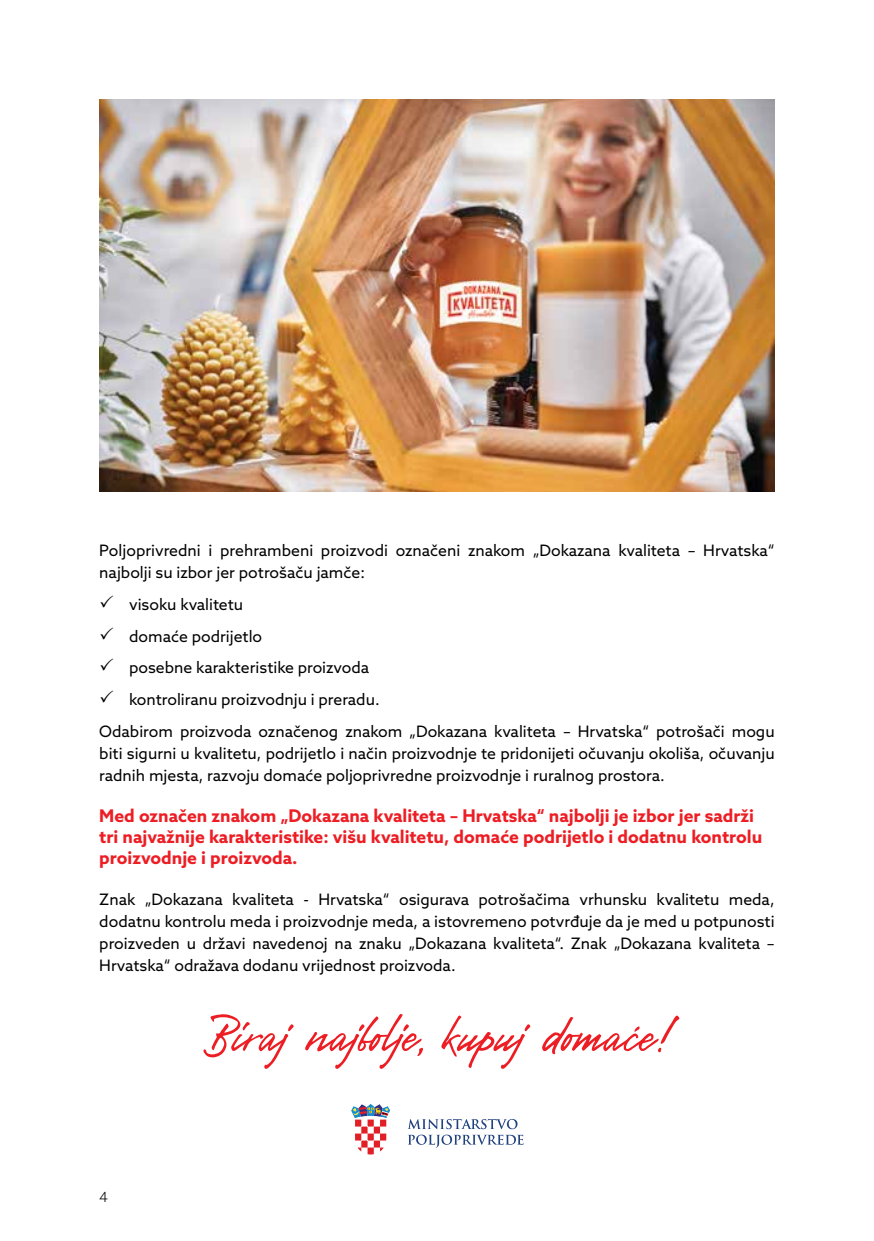
<style>
.page{position:relative;width:874px;height:1241px;background:#fff}
.page>*{position:absolute;margin:0;border:0;box-sizing:border-box;transform-origin:0 0}
.t1{font:59.5px "Gentlemens Script";color:#ed1d24}
.t2{font:700 17.5px/21px "Azo Sans";color:#ed1d24}
.t3{font:15.75px/21.9px "Azo Sans";color:#000}
.t4{font:300 14px "Azo Sans";color:#000}
</style>
<div class="page">
<svg style="left:408px;top:1119px;width:109px;height:9px"></svg>
<svg style="left:408px;top:1134px;width:115px;height:13px"></svg>
<svg style="left:351px;top:1104px;width:39px;height:50px"></svg>
<img style="left:100px;top:99px;width:674px;height:392px">
<p class="t3" style="left:99px;top:539px;width:676px">Poljoprivredni i prehrambeni proizvodi označeni znakom „Dokazana kvaliteta – Hrvatska“ najbolji su izbor jer potrošaču jamče:</p>
<p class="t3" style="left:129px;top:593px;width:115px">visoku kvalitetu</p>
<p class="t3" style="left:129px;top:624px;width:134px">domaće podrijetlo</p>
<p class="t3" style="left:129px;top:656px;width:241px">posebne karakteristike proizvoda</p>
<p class="t3" style="left:129px;top:688px;width:252px">kontroliranu proizvodnju i preradu.</p>
<p class="t3" style="left:99px;top:720px;width:676px">Odabirom proizvoda označenog znakom „Dokazana kvaliteta – Hrvatska“ potrošači mogu</p>
<p class="t3" style="left:99px;top:742px;width:676px">biti sigurni u kvalitetu, podrijetlo i način proizvodnje te pridonijeti očuvanju okoliša, očuvanju radnih mjesta, razvoju domaće poljoprivredne proizvodnje i ruralnog prostora.</p>
<p class="t2" style="left:99px;top:804px;width:664px">Med označen znakom „Dokazana kvaliteta – Hrvatska“ najbolji je izbor jer sadrži tri najvažnije karakteristike: višu kvalitetu, domaće podrijetlo i dodatnu kontrolu proizvodnje i proizvoda.</p>
<p class="t3" style="left:99px;top:888px;width:676px;text-align:justify">Znak „Dokazana kvaliteta - Hrvatska“ osigurava potrošačima vrhunsku kvalitetu meda, dodatnu kontrolu meda i proizvodnje meda, a istovremeno potvrđuje da je med u potpunosti proizveden u državi navedenoj na znaku „Dokazana kvaliteta“. Znak „Dokazana kvaliteta – Hrvatska“ odražava dodanu vrijednost proizvoda.</p>
<h1 class="t1" style="left:203px;top:1003px;width:471px">Biraj najbolje, kupuj domaće!</h1>
<p class="t4" style="left:99px;top:1188px;width:10px">4</p>
</div>
